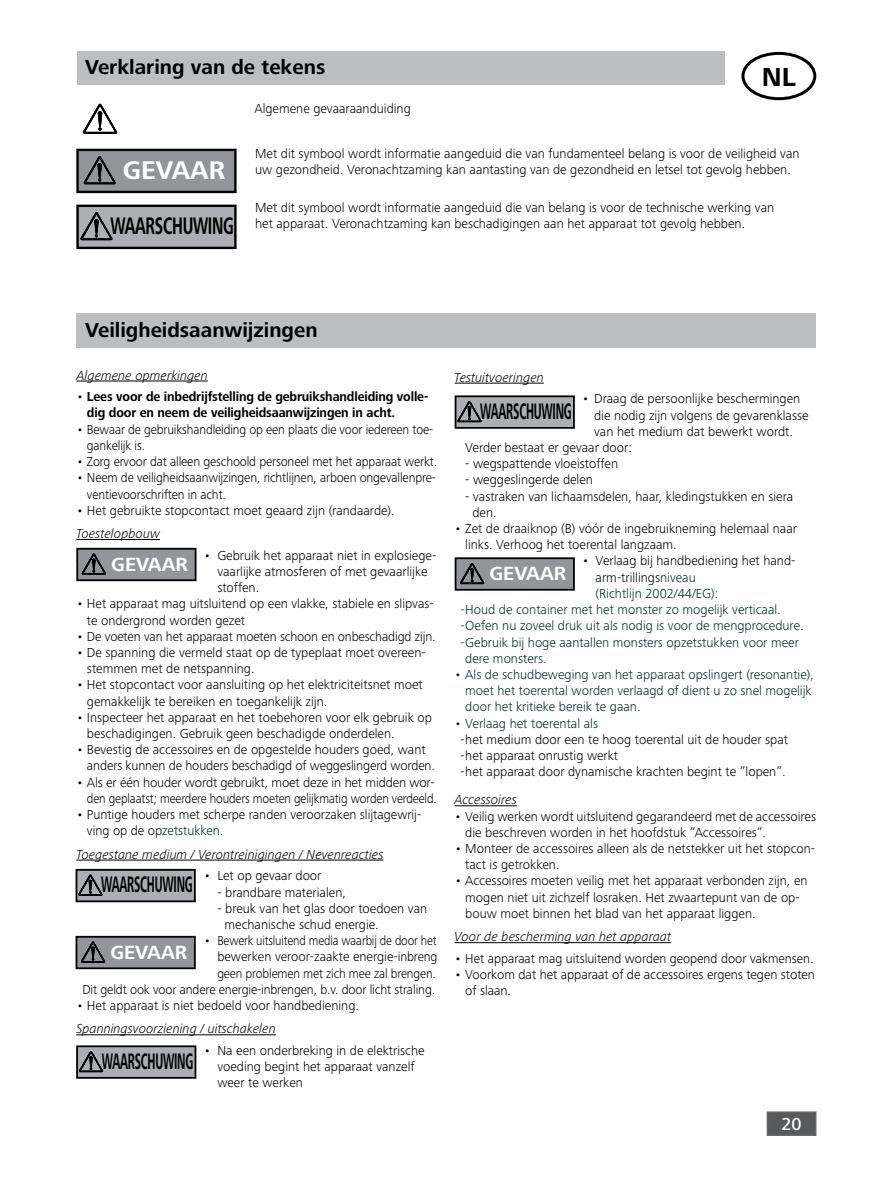
<style>
.page{position:relative;width:893px;height:1187px;background:#fff}
.page>*{position:absolute;margin:0;border:0;box-sizing:border-box;transform-origin:0 0}
.t1{font:700 27px "Frutiger Next IKA";color:#000}
.t2{font:700 26.4px "Frutiger Next IKA";color:#fff}
.t3{font:700 24.75px "Frutiger Next IKA";letter-spacing:-.02em;color:#000;scale:.62 1}
.t4{font:700 23.25px "Frutiger Next IKA";letter-spacing:-.02em;color:#000;scale:.49 1}
.t5{font:700 21px "Frutiger Next IKA";color:#000}
.t6{font:700 19.8px "Frutiger Next IKA";color:#fff}
.t7{font:500 18px "Frutiger Next IKA";color:#fff}
.t8{font:300 13.5px/16.2px "Frutiger Next IKA";color:#000}
.t9{font:300 13.5px/16.2px "Frutiger Next IKA";letter-spacing:-.01em;color:#000101}
.t10{font:300 13.5px/16.2px "Frutiger Next IKA";color:#082a26}
.t11{font:700 13.5px/16.2px "Frutiger Next IKA";letter-spacing:-.01em;color:#000;scale:.95 1}
.t12{font:italic 300 13.5px "Frutiger Next IKA";color:#000}
.t13{font:italic 300 13.5px "Frutiger Next IKA";color:#000101}
.s1{font-weight:300}
.s2{color:#000101}
.s3{color:#052625}
.s4{color:#000}
.s5{font-style:italic;color:#000}
.s6{color:#082a26}
</style>
<div class="page">
<div style="left:767px;top:1111px;width:49px;height:24px;background:#58595b;border:2px solid #666"></div>
<div style="left:76px;top:314px;width:740px;height:34px;background:#bcbec0"></div>
<hr style="left:76px;top:380px;width:132px;height:1px;background:#000">
<hr style="left:76px;top:539px;width:84px;height:1px;background:#000">
<hr style="left:76px;top:859px;width:307px;height:1px;background:#000101">
<hr style="left:76px;top:1034px;width:200px;height:1px;background:#000">
<hr style="left:455px;top:383px;width:89px;height:1px;background:#000">
<hr style="left:455px;top:805px;width:62px;height:1px;background:#000">
<hr style="left:455px;top:942px;width:216px;height:1px;background:#000">
<div style="left:77px;top:51px;width:648px;height:33px;background:#bcbec0"></div>
<svg style="left:83px;top:104px;width:34px;height:30px"></svg>
<div style="left:741px;top:52px;width:75px;height:48px;border:3px solid #000;border-radius:50%"></div>
<div style="left:76px;top:149px;width:161px;height:44px;background:#939598;border:2px solid #000"></div>
<svg style="left:84px;top:157px;width:32px;height:28px"></svg>
<div style="left:76px;top:205px;width:161px;height:44px;background:#acaeb1;border:2px solid #000"></div>
<svg style="left:81px;top:212px;width:32px;height:28px"></svg>
<div style="left:76px;top:868px;width:120px;height:34px;background:#acaeb1;border:2px solid #000"></div>
<svg style="left:78px;top:874px;width:25px;height:22px"></svg>
<div style="left:76px;top:935px;width:120px;height:34px;background:#939598;border:2px solid #000"></div>
<svg style="left:81px;top:941px;width:24px;height:21px"></svg>
<div style="left:76px;top:548px;width:121px;height:33px;background:#939598;border:2px solid #000"></div>
<svg style="left:76px;top:553px;width:30px;height:22px"></svg>
<div style="left:455px;top:557px;width:120px;height:33px;background:#939598;border:2px solid #000"></div>
<svg style="left:460px;top:563px;width:24px;height:21px"></svg>
<div style="left:455px;top:395px;width:120px;height:34px;background:#acaeb1;border:2px solid #000"></div>
<svg style="left:457px;top:401px;width:25px;height:21px"></svg>
<div style="left:76px;top:1045px;width:120px;height:33px;background:#acaeb1;border:2px solid #000"></div>
<svg style="left:79px;top:1051px;width:24px;height:21px"></svg>
<h3 class="t5" style="left:85px;top:55px;width:242px">Verklaring van de tekens</h3>
<p class="t8" style="left:254px;top:101px;width:158px">Algemene gevaaraanduiding</p>
<h1 class="t1" style="left:762px;top:61px;width:36px">NL</h1>
<h2 class="t2" style="left:123px;top:155px;width:104px">GEVAAR</h2>
<h3 class="t3" style="left:110px;top:212px;width:201px">WAARSCHUWING</h3>
<p class="t8" style="left:255px;top:145px;width:546px">Met dit symbool wordt informatie aangeduid die van fundamenteel belang is voor de veiligheid van uw gezondheid. Veronachtzaming kan aantasting van de gezondheid en letsel tot gevolg hebben.</p>
<p class="t8" style="left:255px;top:199px;width:521px">Met dit symbool wordt informatie aangeduid die van belang is voor de technische werking van het apparaat. Veronachtzaming kan beschadigingen aan het apparaat tot gevolg hebben.</p>
<h3 class="t5" style="left:85px;top:318px;width:234px">Veiligheidsaanwijzingen</h3>
<p class="t12" style="left:76px;top:367px;width:133px">Algemene opmerkingen</p>
<p class="t11" style="left:87px;top:389px;width:361px;text-indent:-11px"><span class="s1">•</span> Lees voor de inbedrijfstelling de gebruikshandleiding volle&shy;dig door en neem de veiligheidsaanwijzingen in acht.</p>
<p class="t8" style="left:87px;top:421px;width:348px;text-indent:-11px">• Bewaar de gebruikshandleiding op een plaats die voor iedereen toe&shy;gankelijk is.</p>
<p class="t8" style="left:76px;top:453px;width:362px">• Zorg ervoor dat alleen geschoold personeel met het apparaat werkt.</p>
<p class="t8" style="left:87px;top:469px;width:351px;text-indent:-11px">• Neem de veiligheidsaanwijzingen, richtlijnen, arboen ongevallenpre&shy;ventievoorschriften in acht.</p>
<p class="t8" style="left:76px;top:502px;width:320px">• Het gebruikte stopcontact moet geaard zijn (randaarde).</p>
<p class="t12" style="left:76px;top:526px;width:85px">Toestelopbouw</p>
<p class="t8" style="left:217px;top:547px;width:220px;text-indent:-14px">• Gebruik het apparaat niet in explosiege&shy;vaarlijke atmosferen of met gevaarlijke stoffen.</p>
<p class="t8" style="left:87px;top:595px;width:348px;text-indent:-11px">• Het apparaat mag uitsluitend op een vlakke, stabiele en slipvas&shy;te ondergrond worden gezet</p>
<p class="t8" style="left:76px;top:628px;width:361px">• De voeten van het apparaat moeten schoon en onbeschadigd zijn.</p>
<p class="t8" style="left:87px;top:644px;width:340px;text-indent:-11px">• De spanning die vermeld staat op de typeplaat moet overeen&shy;stemmen met de netspanning.</p>
<p class="t8" style="left:87px;top:676px;width:337px;text-indent:-11px">• Het stopcontact voor aansluiting op het elektriciteitsnet moet gemakkelijk te bereiken en toegankelijk zijn.</p>
<p class="t8" style="left:87px;top:709px;width:346px;text-indent:-11px">• Inspecteer het apparaat en het toebehoren voor elk gebruik op bescha<span class="s2">digingen. Gebruik geen beschadigde onderdelen.</span></p>
<p class="t9" style="left:87px;top:741px;width:350px;text-indent:-11px">• Bevestig de accessoires en de opgestelde houders goed, want anders kunnen de houders beschadigd of weggeslingerd worden.</p>
<p class="t9" style="left:76px;top:774px;width:362px;text-align:right">• Als er één houder wordt gebruikt, moet deze in het midden wor&shy;den geplaatst; meerdere houders moeten gelijkmatig worden verdeeld.</p>
<p class="t9" style="left:87px;top:806px;width:336px;text-indent:-11px">• Puntige houders met scherpe randen veroorzaken slijtagewrij&shy;ving op de op<span class="s3">zetstukken.</span></p>
<p class="t13" style="left:76px;top:846px;width:309px">Toegestane medium / Verontreinigingen / Nevenreacties</p>
<p class="t9" style="left:204px;top:867px;width:119px">• Let op gevaar door</p>
<p class="t9" style="left:217px;top:883px;width:130px">- brandbare materialen,</p>
<p class="t9" style="left:224px;top:900px;width:204px;text-indent:-7px">- breuk van het glas door toedoen van mechanische schud energie.</p>
<p class="t9" style="left:82px;top:932px;width:357px;text-align:right">• Bewerk uitsluitend media waarbij de door het<br>bewerken veroor-zaakte energie-inbreng<br>geen problemen met zich mee zal brengen.<br>Dit geldt ook voor andere energie-inbrengen, b.v. door licht straling.</p>
<p class="t9" style="left:76px;top:993px;width:284px;line-height:23.4px">• Het apparaat is niet bedoeld voor handbe<span class="s4">diening.<br></span><span class="s5">Spanningsvoorziening / uitschakelen</span></p>
<p class="t8" style="left:217px;top:1042px;width:209px;text-indent:-14px">• Na een onderbreking in de elektrische voeding begint het apparaat vanzelf weer te werken</p>
<h3 class="t6" style="left:111px;top:553px;width:78px">GEVAAR</h3>
<h3 class="t4" style="left:101px;top:871px;width:189px">WAARSCHUWING</h3>
<h3 class="t6" style="left:110px;top:940px;width:78px">GEVAAR</h3>
<h3 class="t4" style="left:102px;top:1047px;width:189px">WAARSCHUWING</h3>
<p class="t12" style="left:455px;top:369px;width:91px">Testuitvoeringen</p>
<p class="t8" style="left:582px;top:391px;width:220px">• Draag de persoonlijke beschermingen</p>
<p class="t8" style="left:594px;top:407px;width:216px">die nodig zijn volgens de gevarenklasse</p>
<p class="t8" style="left:594px;top:423px;width:200px">van het medium dat bewerkt wordt.</p>
<p class="t8" style="left:465px;top:439px;width:168px">Verder bestaat er gevaar door:</p>
<p class="t8" style="left:465px;top:455px;width:154px">- wegspattende vloeistoffen</p>
<p class="t8" style="left:465px;top:472px;width:129px">- weggeslingerde delen</p>
<p class="t8" style="left:472px;top:488px;width:322px;text-indent:-7px">- vastraken van lichaamsdelen, haar, kledingstukken en siera den.</p>
<p class="t8" style="left:465px;top:520px;width:333px;text-indent:-11px">• Zet de draaiknop (B) vóór de ingebruikneming helemaal naar links. Verhoog het toerental langzaam.</p>
<p class="t8" style="left:582px;top:553px;width:215px">• Verlaag bij handbediening het hand-</p>
<p class="t8" style="left:596px;top:569px;width:102px">arm-trillings<span class="s6">niveau</span></p>
<p class="t10" style="left:596px;top:585px;width:124px">(Richtlijn 2002/44/EG):</p>
<p class="t10" style="left:461px;top:601px;width:322px">-Houd de container met het monster zo mogelijk verticaal.</p>
<p class="t10" style="left:461px;top:617px;width:345px">-Oefen nu zoveel druk uit als nodig is voor de mengprocedure.</p>
<p class="t10" style="left:461px;top:634px;width:340px">-Gebruik bij hoge aantallen monsters opzetstukken voor meer</p>
<p class="t10" style="left:465px;top:650px;width:83px">dere monsters.</p>
<p class="t10" style="left:465px;top:666px;width:350px;text-indent:-11px">• Als de schudbeweging van het apparaat opslingert (resonantie), moet het toerental worden verlaagd of dient u zo snel mogelijk door het kritieke bereik te gaan.</p>
<p class="t10" style="left:455px;top:715px;width:145px">• Verlaag het toerental als</p>
<p class="t8" style="left:461px;top:731px;width:329px">-het medium door een te hoog toerental uit de houder spat -het apparaat onrustig werkt<br>-het apparaat door dynamische krachten begint te ”lopen”.</p>
<p class="t12" style="left:455px;top:792px;width:64px">Accessoires</p>
<p class="t8" style="left:465px;top:808px;width:352px;text-indent:-11px">• Veilig werken wordt uitsluitend gegarandeerd met de accessoires die beschreven worden in het hoofdstuk ”Accessoires”.</p>
<p class="t8" style="left:465px;top:840px;width:351px;text-indent:-11px">• Monteer de accessoires alleen als de netstekker uit het stopcon&shy;tact is getrokken.</p>
<p class="t8" style="left:465px;top:872px;width:344px;text-indent:-11px">• Accessoires moeten veilig met het apparaat verbonden zijn, en mogen niet uit zichzelf losraken. Het zwaartepunt van de op&shy;bouw moet binnen het blad van het apparaat liggen.</p>
<p class="t12" style="left:455px;top:929px;width:218px">Voor de bescherming van het apparaat</p>
<p class="t8" style="left:455px;top:950px;width:360px">• Het apparaat mag uitsluitend worden geopend door vakmensen.</p>
<p class="t8" style="left:465px;top:966px;width:351px;text-indent:-11px">• Voorkom dat het apparaat of de accessoires ergens tegen stoten of slaan.</p>
<h3 class="t4" style="left:480px;top:398px;width:189px">WAARSCHUWING</h3>
<h3 class="t6" style="left:489px;top:562px;width:78px">GEVAAR</h3>
<h3 class="t7" style="left:781px;top:1113px;width:22px">20</h3>
</div>
